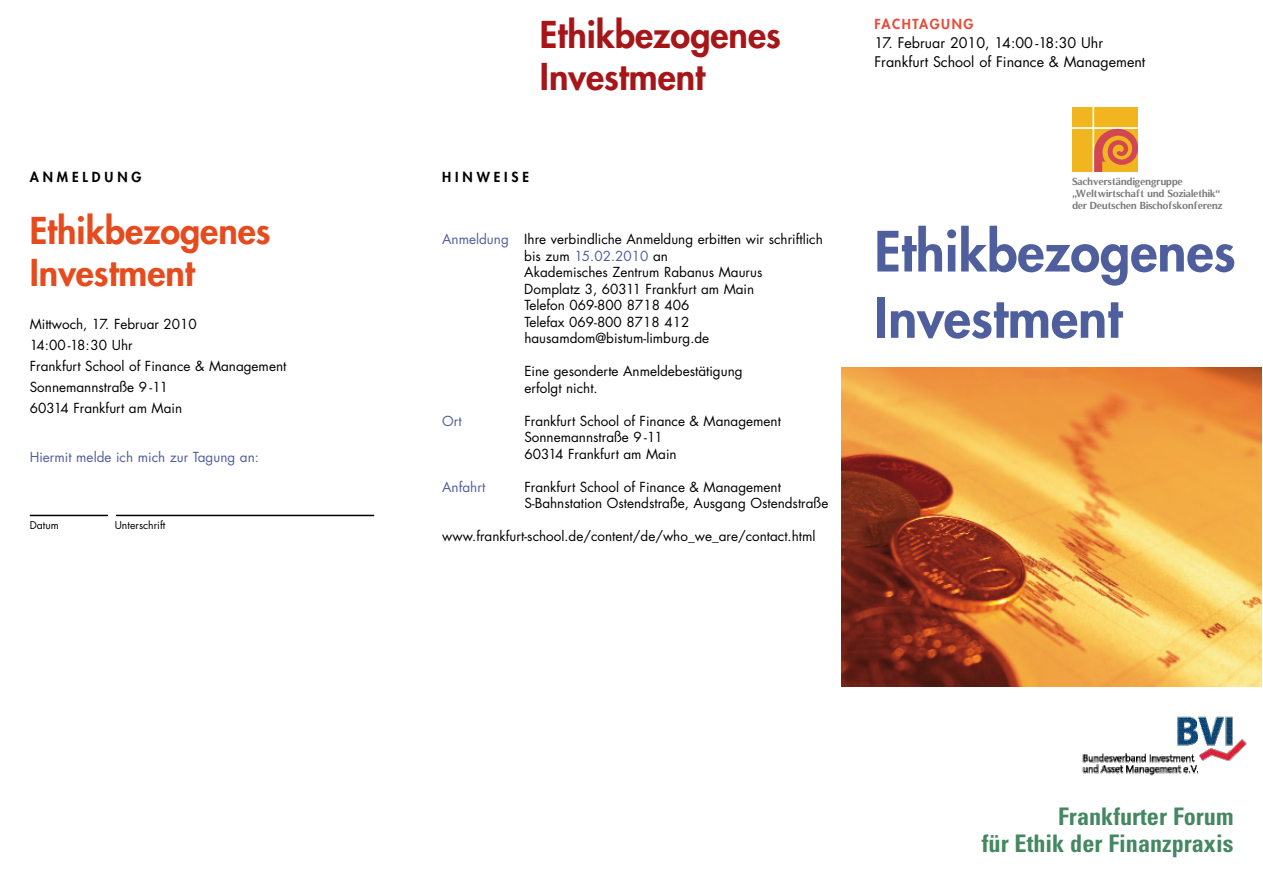
<style>
.page{position:relative;width:1263px;height:893px;background:#fff}
.page>*{position:absolute;margin:0;border:0;box-sizing:border-box;transform-origin:0 0}
.t1{font:800 54px/66.3px "Futura LT";color:#4f5e9d}
.t2{font:800 36px/42.3px "Futura LT";color:#e64b1d}
.t3{font:800 36px/42.3px "Futura LT";color:#a61619}
.t4{font:700 condensed 24.15px/26.8px "Univers";color:#448861;text-align:right}
.t5{font:14.25px/19px "Futura LT";color:#000}
.t6{font:13.5px/16.5px "Futura LT";color:#000}
.t7{font:13.5px "Futura LT";color:#4f5e9d}
.t8{font:800 13.5px "Futura LT";letter-spacing:.29em;color:#000}
.t9{font:800 13.5px "Futura LT";letter-spacing:.115em;color:#e64c39}
.t10{font:700 10.5px/12px "Timeless";letter-spacing:-.02em;color:#797979}
.t11{font:10.5px "Futura LT";color:#000}
.s1{color:#4f5e9d}
</style>
<div class="page">
<svg style="left:29px;top:514px;width:346px;height:3px"></svg>
<div style="left:108px;top:511px;width:7px;height:7px;background:#fff"></div>
<img style="left:842px;top:368px;width:420px;height:319px">
<img style="left:1082px;top:716px;width:165px;height:60px">
<svg style="left:1072px;top:107px;width:66px;height:65px"></svg>
<img style="left:1073px;top:107px;width:64px;height:64px">
<h2 class="t3" style="left:540px;top:16px;width:242px">Ethikbezogenes<br>Investment</h2>
<p class="t8" style="left:30px;top:170px;width:113px">ANMELDUNG</p>
<p class="t8" style="left:442px;top:170px;width:88px">HINWEISE</p>
<h2 class="t2" style="left:30px;top:212px;width:242px">Ethikbezogenes<br>Investment</h2>
<p class="t6" style="left:30px;top:314px;width:258px;line-height:21px">Mittwoch, 17. Februar 2010<br>14:00-18:30 Uhr<br>Frankfurt School of Finance &amp; Management<br>Sonnemannstraße 9 -11<br>60314 Frankfurt am Main</p>
<p class="t7" style="left:30px;top:451px;width:231px">Hiermit melde ich mich zur Tagung an:</p>
<p class="t6" style="left:524px;top:232px;width:300px;text-indent:-82px"><span class="s1">Anmeldung</span> Ihre verbindliche Anmeldung erbitten wir schriftlich bis zum <span class="s1">15.02.2010</span> an<br>Akademisches Zentrum Rabanus Maurus<br>Domplatz 3, 60311 Frankfurt am Main<br>Telefon 069-800 8718 406<br>Telefax 069-800 8718 412 hausamdom@bistum-limburg.de</p>
<p class="t6" style="left:524px;top:364px;width:220px">Eine gesonderte Anmeldebestätigung erfolgt nicht.</p>
<p class="t7" style="left:442px;top:415px;width:21px">Ort</p>
<p class="t6" style="left:524px;top:414px;width:258px">Frankfurt School of Finance &amp; Management<br>Sonnemannstraße 9 -11<br>60314 Frankfurt am Main</p>
<p class="t7" style="left:442px;top:481px;width:45px">Anfahrt</p>
<p class="t6" style="left:524px;top:480px;width:306px">Frankfurt School of Finance &amp; Management<br>S-Bahnstation Ostendstraße, Ausgang Ostendstraße</p>
<p class="t6" style="left:442px;top:529px;width:375px">www.frankfurt-school.de/content/de/who_we_are/contact.html</p>
<p class="t11" style="left:30px;top:521px;width:31px">Datum</p>
<p class="t11" style="left:115px;top:521px;width:52px">Unterschrift</p>
<p class="t9" style="left:874px;top:17px;width:101px">FACHTAGUNG</p>
<p class="t5" style="left:874px;top:34px;width:272px">17. Februar 2010, 14:00 -18:30 Uhr<br>Frankfurt School of Finance &amp; Management</p>
<p class="t10" style="left:1072px;top:175px;width:152px">Sachverständigengruppe „Weltwirtschaft und Sozialethik“ der Deutschen Bischofskonferenz</p>
<h1 class="t1" style="left:874px;top:222px;width:363px">Ethikbezogenes<br>Investment</h1>
<h3 class="t4" style="left:982px;top:806px;width:253px">Frankfurter Forum<br>für Ethik der Finanzpraxis</h3>
</div>
